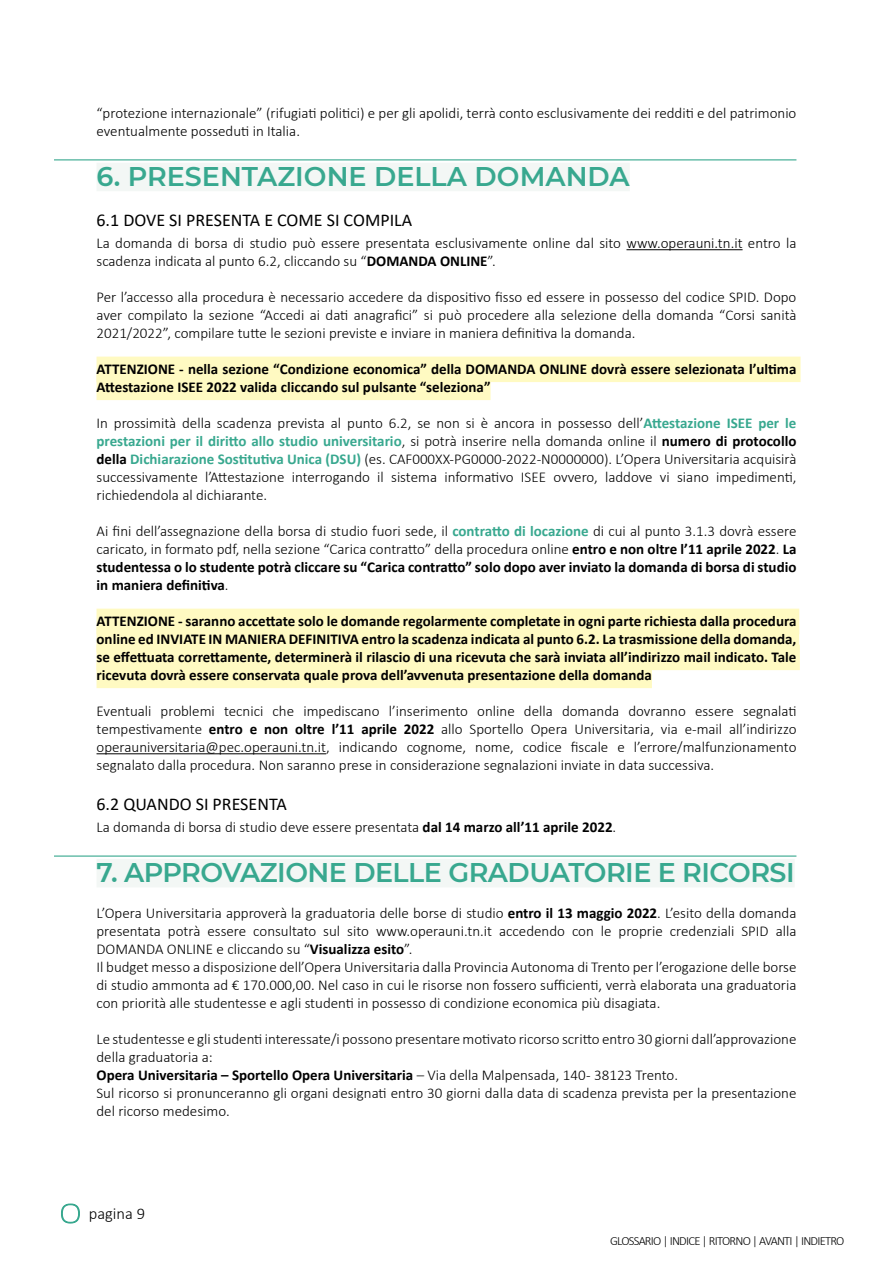
<style>
.page{position:relative;width:893px;height:1263px;background:#fff}
.page>*{position:absolute;margin:0;border:0;box-sizing:border-box;transform-origin:0 0}
.t1{font:600 27px "Montserrat";letter-spacing:-.02em;color:#38a88f}
.t2{font:600 27px "Montserrat";color:#38a88f}
.t3{font:18px "Calibri";color:#000}
.t4{font:300 16.5px "Calibri";color:#000}
.t5{font:300 15px/18px "Calibri";color:#000}
.t6{font:700 15px/18px "Calibri";color:#000}
.t7{font:300 12.6px "Calibri";letter-spacing:-.06em;color:#000}
.s1{font-weight:700}
.s2{font-weight:700;color:#38a88f}
</style>
<div class="page">
<hr style="left:54px;top:159px;width:742px;height:1px;background:#38a88f">
<div style="left:97px;top:163px;width:533px;height:28px;background:#f3f7f5"></div>
<hr style="left:626px;top:249px;width:117px;height:1px;background:#000">
<div style="left:97px;top:357px;width:704px;height:25px;background:#fffac2"></div>
<div style="left:97px;top:375px;width:394px;height:25px;background:#fffac2"></div>
<div style="left:97px;top:609px;width:702px;height:25px;background:#fffac2"></div>
<div style="left:97px;top:627px;width:702px;height:25px;background:#fffac2"></div>
<div style="left:97px;top:645px;width:703px;height:25px;background:#fffac2"></div>
<div style="left:97px;top:663px;width:555px;height:25px;background:#fffac2"></div>
<hr style="left:97px;top:753px;width:229px;height:1px;background:#000">
<hr style="left:54px;top:855px;width:742px;height:2px;background:#38a88f">
<div style="left:97px;top:859px;width:698px;height:28px;background:#f3f7f5"></div>
<svg style="left:61px;top:1203px;width:19px;height:21px"></svg>
<p class="t5" style="left:97px;top:103px;width:701px">“protezione internazionale” (rifugiati politici) e per gli apolidi, terrà conto esclusivamente dei redditi e del patrimonio eventualmente posseduti in Italia.</p>
<h1 class="t2" style="left:97px;top:157px;width:535px">6. PRESENTAZIONE DELLA DOMANDA</h1>
<p class="t3" style="left:97px;top:207px;width:317px">6.1 DOVE SI PRESENTA E COME SI COMPILA</p>
<p class="t5" style="left:97px;top:234px;width:701px">La domanda di borsa di studio può essere presentata esclusivamente online dal sito www.operauni.tn.it entro la scadenza indicata al punto 6.2, cliccando su “<span class="s1">DOMANDA ONLINE</span>”.</p>
<p class="t5" style="left:97px;top:288px;width:701px;text-align:justify">Per l’accesso alla procedura è necessario accedere da dispositivo fisso ed essere in possesso del codice SPID. Dopo aver compilato la sezione “Accedi ai dati anagrafici” si può procedere alla selezione della domanda “Corsi sanità 2021/2022”, compilare tutte le sezioni previste e inviare in maniera definitiva la domanda.</p>
<p class="t6" style="left:97px;top:360px;width:701px">ATTENZIONE - nella sezione “Condizione economica” della DOMANDA ONLINE dovrà essere selezionata l’ultima<br>Attestazione ISEE 2022 valida cliccando sul pulsante “seleziona”</p>
<p class="t5" style="left:97px;top:414px;width:701px;text-align:justify">In prossimità della scadenza prevista al punto 6.2, se non si è ancora in possesso dell’<span class="s2">Attestazione ISEE per le prestazioni per il diritto allo studio universitario</span>, si potrà inserire nella domanda online il <span class="s1">numero di protocollo della</span> <span class="s2">Dichiarazione Sostitutiva Unica (DSU)</span> (es. CAF000XX-PG0000-2022-N0000000). L’Opera Universitaria acquisirà successivamente l’Attestazione interrogando il sistema informativo ISEE ovvero, laddove vi siano impedimenti, richiedendola al dichiarante.</p>
<p class="t5" style="left:97px;top:522px;width:701px;text-align:justify">Ai fini dell’assegnazione della borsa di studio fuori sede, il <span class="s2">contratto di locazione</span> di cui al punto 3.1.3 dovrà essere caricato, in formato pdf, nella sezione “Carica contratto” della procedura online <span class="s1">entro e non oltre l’11 aprile 2022</span>. <span class="s1">La studentessa o lo studente potrà cliccare su “Carica contratto” solo dopo aver inviato la domanda di borsa di studio in maniera definitiva</span>.</p>
<p class="t6" style="left:97px;top:612px;width:701px;text-align:justify">ATTENZIONE - saranno accettate solo le domande regolarmente completate in ogni parte richiesta dalla procedura online ed INVIATE IN MANIERA DEFINITIVA entro la scadenza indicata al punto 6.2. La trasmissione della domanda, se effettuata correttamente, determinerà il rilascio di una ricevuta che sarà inviata all’indirizzo mail indicato. Tale ricevuta dovrà essere conservata quale prova dell’avvenuta presentazione della domanda</p>
<p class="t5" style="left:97px;top:702px;width:701px;text-align:justify">Eventuali problemi tecnici che impediscano l’inserimento online della domanda dovranno essere segnalati tempestivamente <span class="s1">entro e non oltre l’11 aprile 2022</span> allo Sportello Opera Universitaria, via e-mail all’indirizzo operauniversitaria@pec.operauni.tn.it, indicando cognome, nome, codice fiscale e l’errore/malfunzionamento segnalato dalla procedura. Non saranno prese in considerazione segnalazioni inviate in data successiva.</p>
<p class="t3" style="left:97px;top:791px;width:192px">6.2 QUANDO SI PRESENTA</p>
<p class="t5" style="left:97px;top:818px;width:521px">La domanda di borsa di studio deve essere presentata <span class="s1">dal 14 marzo all’11 aprile 2022</span>.</p>
<h1 class="t1" style="left:97px;top:853px;width:700px">7. APPROVAZIONE DELLE GRADUATORIE E RICORSI</h1>
<p class="t5" style="left:97px;top:904px;width:701px">L’Opera Universitaria approverà la graduatoria delle borse di studio <span class="s1">entro il 13 maggio 2022</span>. L’esito della domanda presentata potrà essere consultato sul sito www.operauni.tn.it accedendo con le proprie credenziali SPID alla DOMANDA ONLINE e cliccando su “<span class="s1">Visualizza esito</span>”.<br>Il budget messo a disposizione dell’Opera Universitaria dalla Provincia Autonoma di Trento per l’erogazione delle borse di studio ammonta ad € 170.000,00. Nel caso in cui le risorse non fossero sufficienti, verrà elaborata una graduatoria con priorità alle studentesse e agli studenti in possesso di condizione economica più disagiata.</p>
<p class="t5" style="left:97px;top:1030px;width:701px">Le studentesse e gli studenti interessate/i possono presentare motivato ricorso scritto entro 30 giorni dall’approvazione della graduatoria a:<br><span class="s1">Opera Universitaria – Sportello Opera Universitaria</span> – Via della Malpensada, 140 - 38123 Trento.<br>Sul ricorso si pronunceranno gli organi designati entro 30 giorni dalla data di scadenza prevista per la presentazione del ricorso medesimo.</p>
<p class="t4" style="left:89px;top:1203px;width:58px">pagina 9</p>
<p class="t7" style="left:610px;top:1233px;width:236px">GLOSSARIO | INDICE | RITORNO | AVANTI | INDIETRO</p>
</div>
